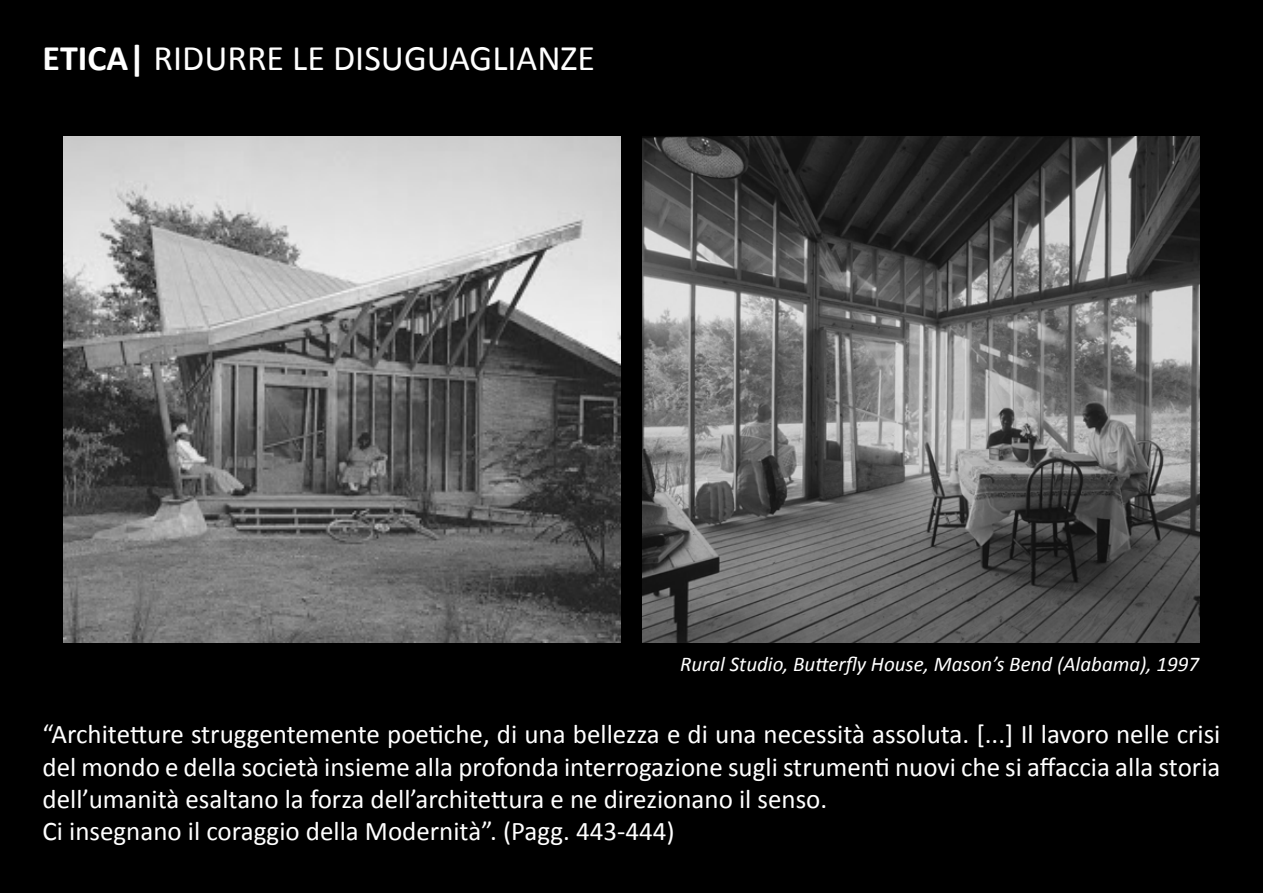
<style>
.page{position:relative;width:1263px;height:893px;background:#fff}
.page>*{position:absolute;margin:0;border:0;box-sizing:border-box;transform-origin:0 0}
.t1{font:36px "Calibri";color:#fff}
.t2{font:27px/32.4px "Calibri";color:#fff}
.t3{font:italic 21px "Calibri";color:#fff}
.s1{font-weight:700}
</style>
<div class="page">
<div style="left:1px;top:1px;width:1261px;height:891px;background:#000"></div>
<img style="left:642px;top:136px;width:557px;height:507px">
<img style="left:64px;top:136px;width:557px;height:507px">
<h1 class="t1" style="left:43px;top:33px;width:554px"><span class="s1">ETICA|</span> RIDURRE LE DISUGUAGLIANZE</h1>
<p class="t3" style="left:680px;top:649px;width:521px">Rural Studio, Butterfly House, Mason’s Bend (Alabama), 1997</p>
<p class="t2" style="left:43px;top:717px;width:1179px">“Architetture struggentemente poetiche, di una bellezza e di una necessità assoluta. [...] Il lavoro nelle crisi del mondo e della società insieme alla profonda interrogazione sugli strumenti nuovi che si affaccia alla storia dell’umanità esaltano la forza dell’architettura e ne direzionano il senso.<br>Ci insegnano il coraggio della Modernità”. (Pagg. 443-444)</p>
</div>
